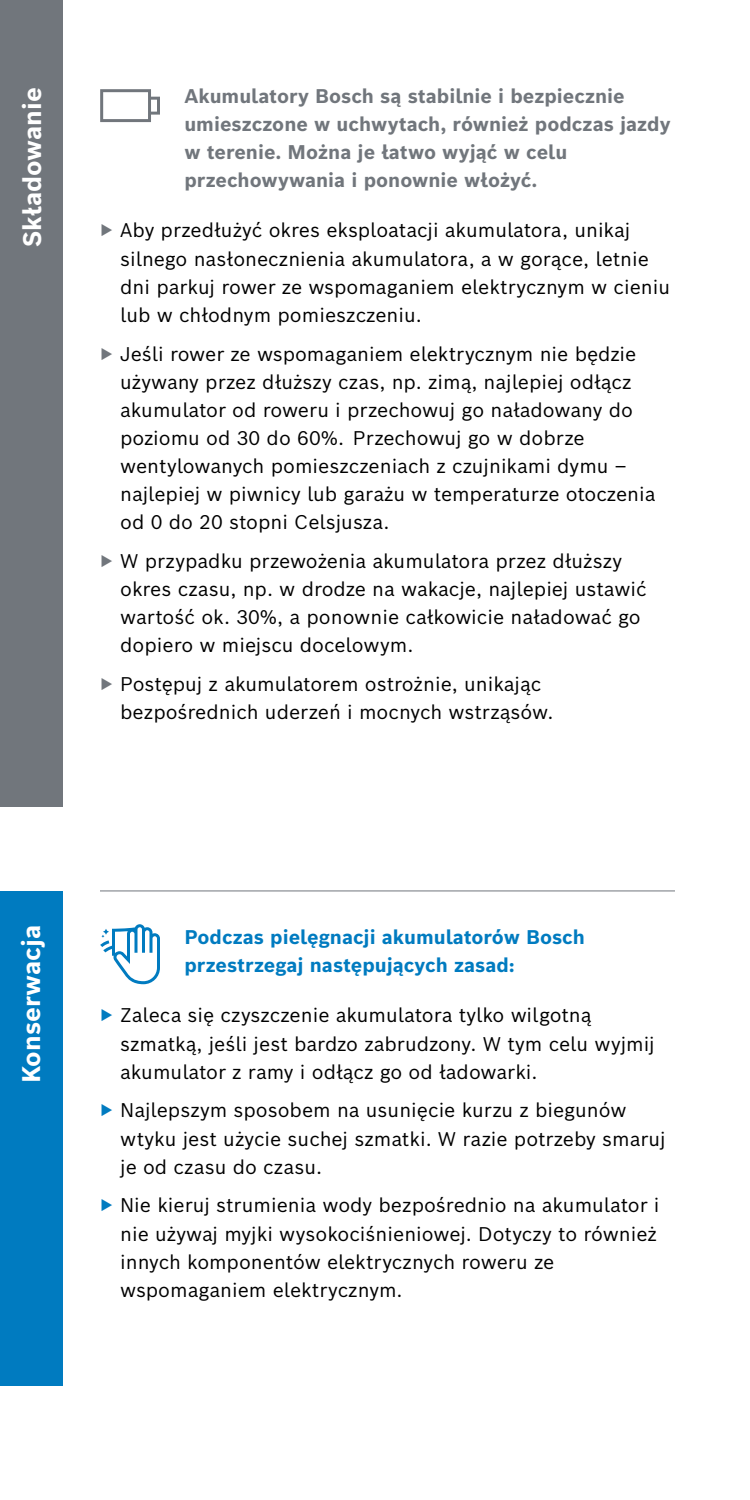
<style>
.page{position:relative;width:750px;height:1500px;background:#fff}
.page>*{position:absolute;margin:0;border:0;box-sizing:border-box;transform-origin:0 0}
.t1{font:700 25px "Bosch Sans";color:#fff}
.t2{font:19.38px/28.1px "Bosch Sans";color:#000}
.t3{font:700 19.38px/28.1px "Bosch Sans";color:#71767c}
.t4{font:700 19.38px/28.1px "Bosch Sans";color:#007bc0}
.s1{color:#71767c}
.s2{color:#007bc0}
</style>
<div class="page">
<svg style="left:100px;top:89px;width:60px;height:33px"></svg>
<div style="left:0;top:0;width:62px;height:806px;background:#71767c"></div>
<div style="left:0;top:891px;width:62px;height:495px;background:#007bc0"></div>
<svg style="left:100px;top:924px;width:60px;height:60px"></svg>
<hr style="left:100px;top:891px;width:575px;height:1px;background:#71767c">
<p class="t1" style="left:15px;top:247px;width:161px;rotate:-90deg">Składowanie</p>
<p class="t3" style="left:184px;top:82px;width:488px">Akumulatory Bosch są stabilnie i bezpiecznie umieszczone w uchwytach, również podczas jazdy w terenie. Można je łatwo wyjąć w celu przechowywania i ponownie włożyć.</p>
<p class="t2" style="left:120px;top:216px;width:552px;text-indent:-20px"><span class="s1">▶</span> Aby przedłużyć okres eksploatacji akumulatora, unikaj silnego nasłonecznienia akumulatora, a w gorące, letnie dni parkuj rower ze wspomaganiem elektrycznym w cieniu lub w chłodnym pomieszczeniu.</p>
<p class="t2" style="left:120px;top:339px;width:537px;text-indent:-20px"><span class="s1">▶</span> Jeśli rower ze wspomaganiem elektrycznym nie będzie używany przez dłuższy czas, np. zimą, najlepiej odłącz akumulator od roweru i przechowuj go naładowany do poziomu od 30 do 60%. Przechowuj go w dobrze wentylowanych pomieszczeniach z czujnikami dymu – najlepiej w piwnicy lub garażu w temperaturze otoczenia od 0 do 20 stopni Celsjusza.</p>
<p class="t2" style="left:120px;top:546px;width:528px;text-indent:-20px"><span class="s1">▶</span> W przypadku przewożenia akumulatora przez dłuższy okres czasu, np. w drodze na wakacje, najlepiej ustawić wartość ok. 30%, a ponownie całkowicie naładować go dopiero w miejscu docelowym.</p>
<p class="t2" style="left:120px;top:669px;width:435px;text-indent:-20px"><span class="s1">▶</span> Postępuj z akumulatorem ostrożnie, unikając bezpośrednich uderzeń i mocnych wstrząsów.</p>
<p class="t1" style="left:14px;top:1083px;width:160px;rotate:-90deg">Konserwacja</p>
<p class="t4" style="left:184px;top:923px;width:402px">Podczas pielęgnacji akumulatorów Bosch przestrzegaj następujących zasad:</p>
<p class="t2" style="left:120px;top:1001px;width:536px;text-indent:-20px"><span class="s2">▶</span> Zaleca się czyszczenie akumulatora tylko wilgotną szmatką, jeśli jest bardzo zabrudzony. W tym celu wyjmij akumulator z ramy i odłącz go od ładowarki.</p>
<p class="t2" style="left:120px;top:1096px;width:547px;text-indent:-20px"><span class="s2">▶</span> Najlepszym sposobem na usunięcie kurzu z biegunów wtyku jest użycie suchej szmatki. W razie potrzeby smaruj je od czasu do czasu.</p>
<p class="t2" style="left:120px;top:1191px;width:541px;text-indent:-20px"><span class="s2">▶</span> Nie kieruj strumienia wody bezpośrednio na akumulator i nie używaj myjki wysokociśnieniowej. Dotyczy to również innych komponentów elektrycznych roweru ze wspomaganiem elektrycznym.</p>
</div>
